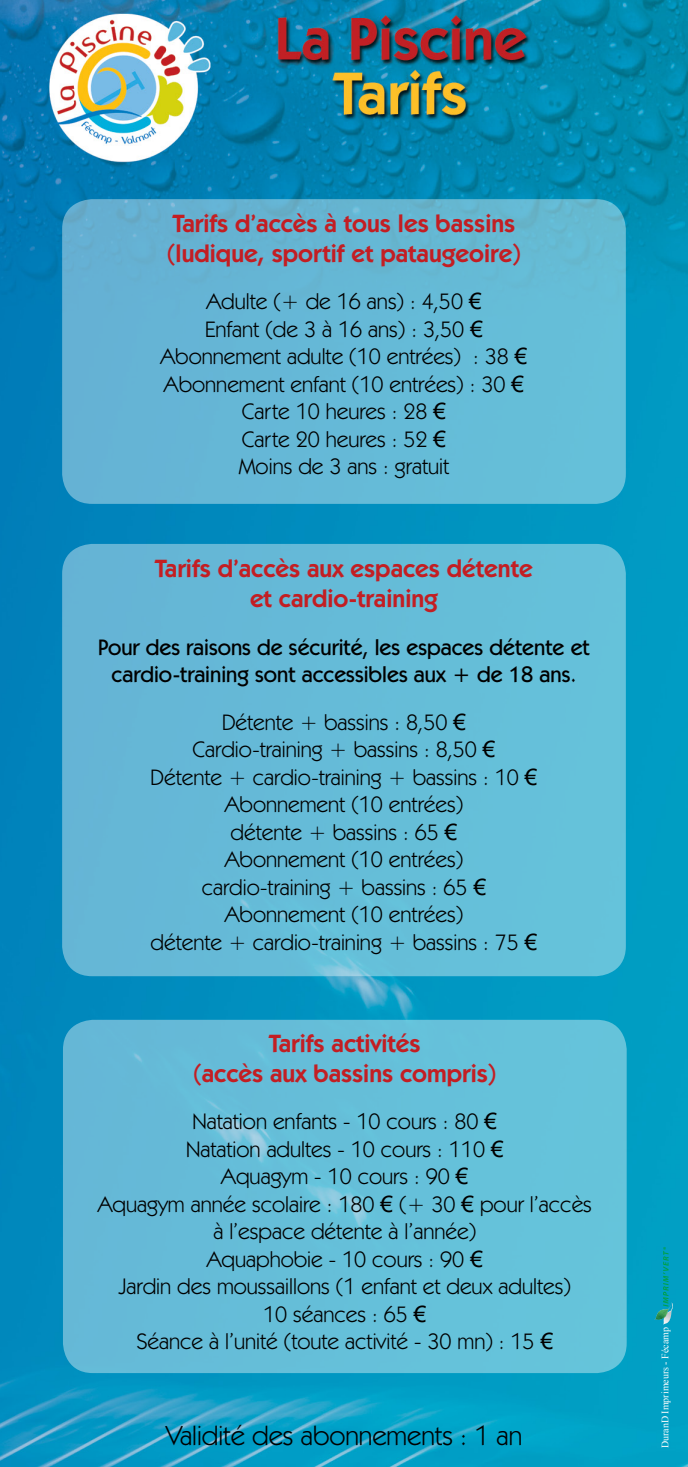
<style>
.page{position:relative;width:688px;height:1467px;background:#fff}
.page>*{position:absolute;margin:0;border:0;box-sizing:border-box;transform-origin:0 0}
.t1{font:27.5px "Kabel IT Cby BT";color:#000}
.t2{font:600 25px/30px "Kabel IT Cby BT";color:#c31e23;text-align:center}
.t3{font:22.5px/27.5px "Kabel IT Cby BT";color:#000;text-align:center}
.t4{font:500 22.5px/27.5px "Kabel IT Cby BT";color:#000;text-align:center}
.t5{font:10px "Times New Roman";color:#fff}
.s1{font-family:"Arial"}
</style>
<div class="page">
<img style="left:0;top:0;width:687px;height:1467px">
<div style="left:62px;top:199px;width:563px;height:305px;background:#65b8d6;border-radius:30px"></div>
<div style="left:62px;top:544px;width:563px;height:432px;background:#65bcd8;border-radius:30px"></div>
<div style="left:63px;top:1020px;width:563px;height:353px;background:#65bfd9;border-radius:30px"></div>
<img style="left:654px;top:1302px;width:18px;height:23px">
<svg style="left:662px;top:1247px;width:6px;height:60px"></svg>
<p class="t2" style="left:167px;top:208px;width:355px;text-align:left">Tarifs d’accès à tous les bassins (ludique, sportif et pataugeoire)</p>
<p class="t3" style="left:160px;top:287px;width:368px">Adulte (+ de 16 ans) : 4,50 <span class="s1">€<br></span>Enfant (de 3 à 16 ans) : 3,50 <span class="s1">€<br></span>Abonnement adulte (10 entrées) : 38 <span class="s1">€<br></span>Abonnement enfant (10 entrées) : 30 <span class="s1">€<br></span>Carte 10 heures : 28 <span class="s1">€<br></span>Carte 20 heures : 52 <span class="s1">€<br></span>Moins de 3 ans : gratuit</p>
<p class="t2" style="left:155px;top:553px;width:379px">Tarifs d’accès aux espaces détente et cardio-training</p>
<p class="t4" style="left:98px;top:633px;width:493px">Pour des raisons de sécurité, les espaces détente et cardio-training sont accessibles aux + de 18 ans.</p>
<p class="t3" style="left:150px;top:708px;width:388px">Détente + bassins : 8,50 <span class="s1">€<br></span>Cardio-training + bassins : 8,50 <span class="s1">€<br></span>Détente + cardio-training + bassins : 10 <span class="s1">€<br></span>Abonnement (10 entrées)<br>détente + bassins : 65 <span class="s1">€<br></span>Abonnement (10 entrées)<br>cardio-training + bassins : 65 <span class="s1">€<br></span>Abonnement (10 entrées)<br>détente + cardio-training + bassins : 75 <span class="s1">€</span></p>
<p class="t2" style="left:193px;top:1028px;width:305px">Tarifs activités<br>(accès aux bassins compris)</p>
<p class="t3" style="left:98px;top:1107px;width:495px">Natation enfants - 10 cours : 80 <span class="s1">€<br></span>Natation adultes - 10 cours : 110 <span class="s1">€<br></span>Aquagym - 10 cours : 90 <span class="s1">€<br></span>Aquagym année scolaire : 180 <span class="s1">€</span> (+ 30 <span class="s1">€</span> pour l’accès à l’espace détente à l’année)<br>Aquaphobie - 10 cours : 90 <span class="s1">€<br></span>Jardin des moussaillons (1 enfant et deux adultes)<br>10 séances : 65 <span class="s1">€<br></span>Séance à l’unité (toute activité - 30 mn) : 15 <span class="s1">€</span></p>
<p class="t1" style="left:166px;top:1419px;width:358px">Validité des abonnements : 1 an</p>
<p class="t5" style="left:658px;top:1448px;width:123px;rotate:-90deg">DuranD Imprimeurs - Fécamp</p>
</div>
